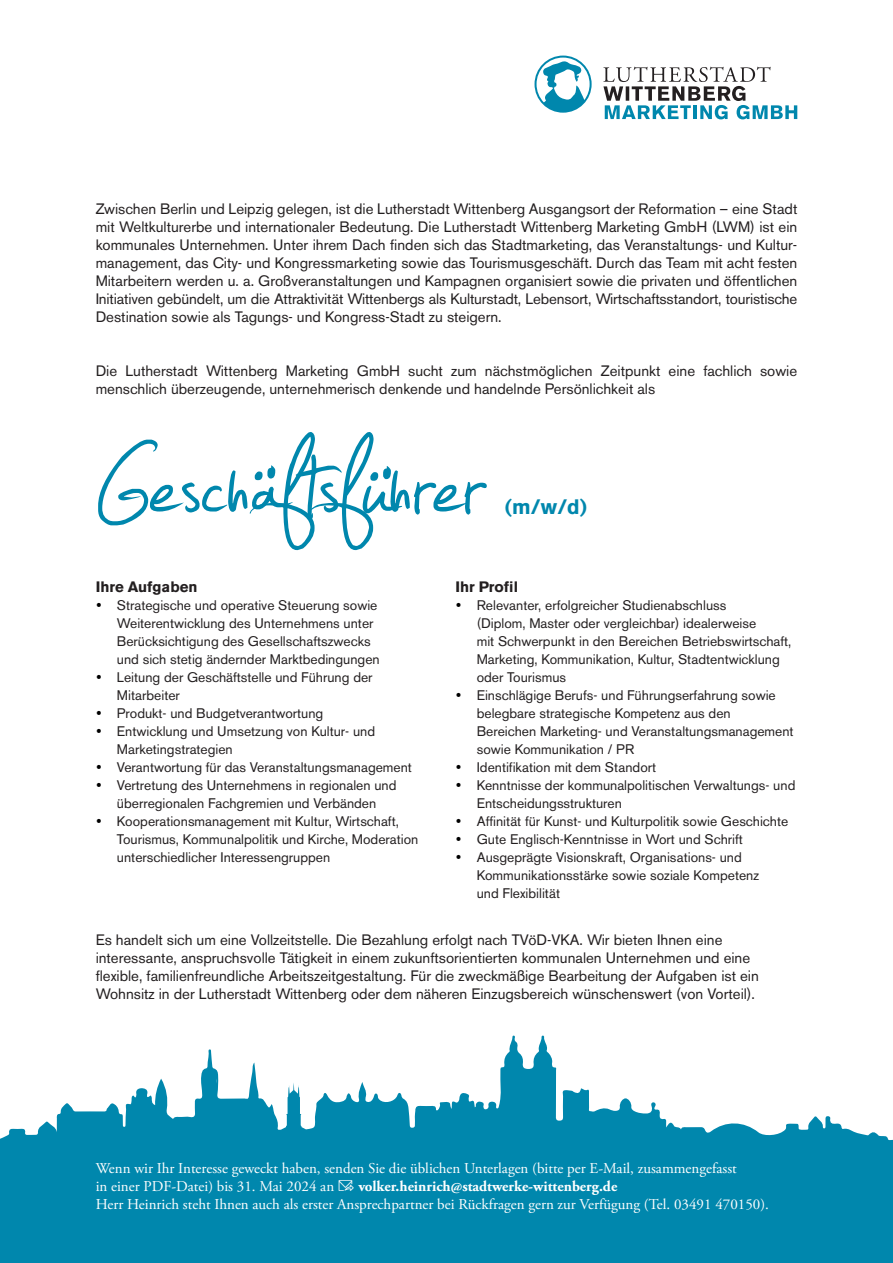
<style>
.page{position:relative;width:893px;height:1263px;background:#fff}
.page>*{position:absolute;margin:0;border:0;box-sizing:border-box;transform-origin:0 0}
.t1{font:210px "Jellyka Estryas Handwriting";color:#0087ad}
.t2{font:700 20.85px "Akzidenz Grotesk BE";color:#0087ad}
.t3{font:15px/18px "Akzidenz Grotesk BE";color:#231f20}
.t4{font:15px/18px "Adobe Garamond Pro";color:#fff}
.t5{font:700 15px "Adobe Garamond Pro";color:#fff}
.t6{font:700 15px "Akzidenz Grotesk BE";color:#231f20}
.t7{font:13.8px/18px "Akzidenz Grotesk BE";color:#231f20}
</style>
<div class="page">
<svg style="left:0;top:1035px;width:893px;height:228px;fill:#0087ad"></svg>
<svg style="left:534px;top:56px;width:58px;height:57px"></svg>
<svg style="left:603px;top:67px;width:194px;height:52px"></svg>
<svg style="left:339px;top:1180px;width:15px;height:11px"></svg>
<p class="t3" style="left:96px;top:200px;width:703px;text-align:justify">Zwischen Berlin und Leipzig gelegen, ist die Lutherstadt Wittenberg Ausgangsort der Reformation – eine Stadt mit Weltkulturerbe und internationaler Bedeutung. Die Lutherstadt Wittenberg Marketing GmbH (LWM) ist ein kommunales Unternehmen. Unter ihrem Dach finden sich das Stadtmarketing, das Veranstaltungs- und Kultur&shy;management, das City- und Kongressmarketing sowie das Tourismusgeschäft. Durch das Team mit acht festen Mitarbeitern werden u. a. Großveranstaltungen und Kampagnen organisiert sowie die privaten und öffentlichen Initiativen gebündelt, um die Attraktivität Wittenbergs als Kulturstadt, Lebensort, Wirtschaftsstandort, touristische Destination sowie als Tagungs- und Kongress-Stadt zu steigern.</p>
<p class="t3" style="left:96px;top:362px;width:703px">Die Lutherstadt Wittenberg Marketing GmbH sucht zum nächstmöglichen Zeitpunkt eine fachlich sowie menschlich überzeugende, unternehmerisch denkende und handelnde Persönlichkeit als</p>
<h1 class="t1" style="left:96px;top:396px;width:390px">Geschäftsführer</h1>
<h2 class="t2" style="left:505px;top:494px;width:84px">(m/w/d)</h2>
<p class="t6" style="left:96px;top:578px;width:103px">Ihre Aufgaben</p>
<p class="t7" style="left:117px;top:596px;width:303px">Strategische und operative Steuerung sowie Weiterentwicklung des Unternehmens unter Berücksichtigung des Gesellschaftszwecks<br>und sich stetig ändernder Marktbedingungen Leitung der Geschäftstelle und Führung der Mitarbeiter<br>Produkt- und Budgetverantwortung<br>Entwicklung und Umsetzung von Kultur- und Marketingstrategien<br>Verantwortung für das Veranstaltungsmanagement Vertretung des Unternehmens in regionalen und überregionalen Fachgremien und Verbänden Kooperationsmanagement mit Kultur, Wirtschaft, Tourismus, Kommunalpolitik und Kirche, Moderation unterschiedlicher Interessengruppen</p>
<p class="t6" style="left:455px;top:578px;width:64px">Ihr Profil</p>
<p class="t7" style="left:477px;top:596px;width:320px">Relevanter, erfolgreicher Studienabschluss<br>(Diplom, Master oder vergleichbar) idealerweise<br>mit Schwerpunkt in den Bereichen Betriebswirtschaft, Marketing, Kommunikation, Kultur, Stadtentwicklung oder Tourismus<br>Einschlägige Berufs- und Führungserfahrung sowie belegbare strategische Kompetenz aus den<br>Bereichen Marketing- und Veranstaltungsmanagement sowie Kommunikation / PR<br>Identifikation mit dem Standort<br>Kenntnisse der kommunalpolitischen Verwaltungs- und Entscheidungsstrukturen<br>Affinität für Kunst- und Kulturpolitik sowie Geschichte Gute Englisch-Kenntnisse in Wort und Schrift Ausgeprägte Visionskraft, Organisations- und Kommunikationsstärke sowie soziale Kompetenz<br>und Flexibilität</p>
<p class="t3" style="left:96px;top:930px;width:665px">Es handelt sich um eine Vollzeitstelle. Die Bezahlung erfolgt nach TVöD-VKA. Wir bieten Ihnen eine interessante, anspruchsvolle Tätigkeit in einem zukunftsorientierten kommunalen Unternehmen und eine flexible, familienfreundliche Arbeitszeitgestaltung. Für die zweckmäßige Bearbeitung der Aufgaben ist ein Wohnsitz in der Lutherstadt Wittenberg oder dem näheren Einzugsbereich wünschenswert (von Vorteil).</p>
<p class="t4" style="left:96px;top:1160px;width:643px">Wenn wir Ihr Interesse geweckt haben, senden Sie die üblichen Unterlagen (bitte per E-Mail, zusammengefasst in einer PDF-Datei) bis 31. Mai 2024 an</p>
<p class="t5" style="left:358px;top:1178px;width:260px">volker.heinrich@stadtwerke-wittenberg.de</p>
<p class="t4" style="left:96px;top:1196px;width:675px">Herr Heinrich steht Ihnen auch als erster Ansprechpartner bei Rückfragen gern zur Verfügung (Tel. 03491 470150).</p>
</div>
